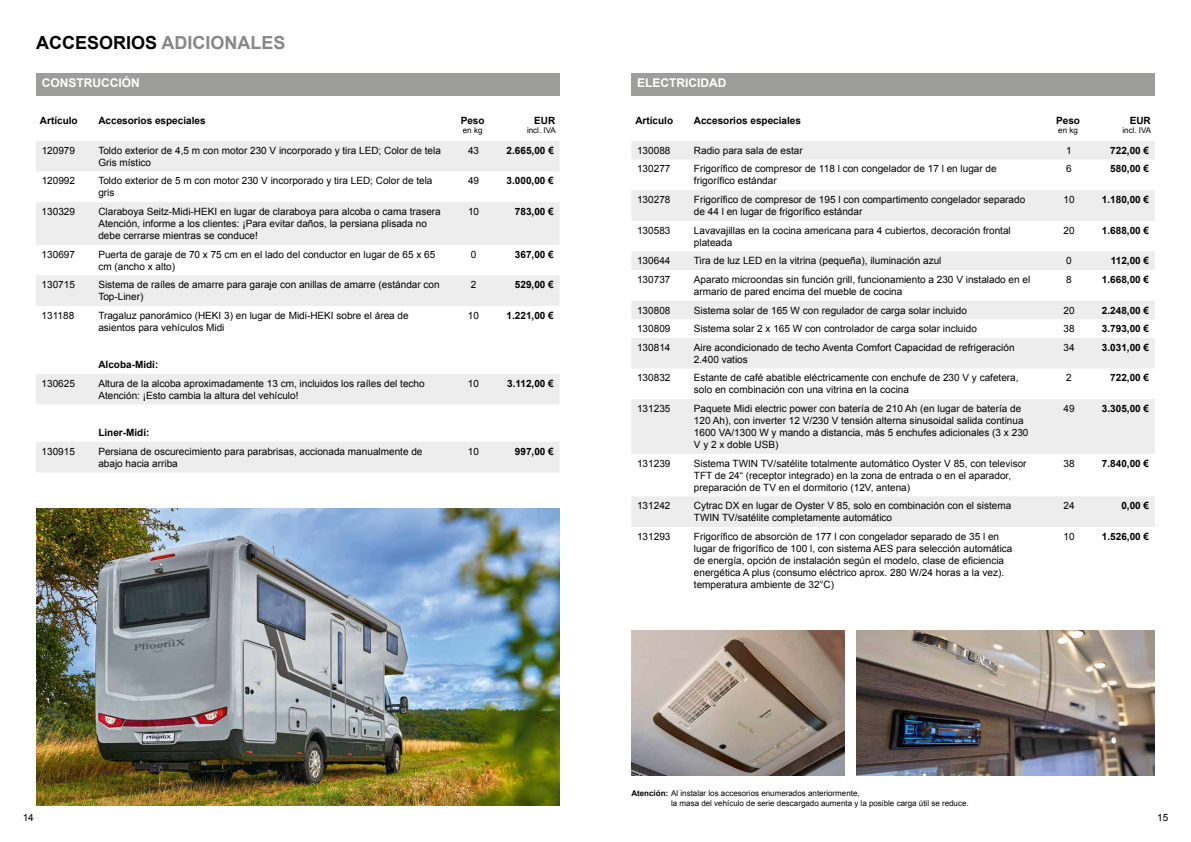
<style>
.page{position:relative;width:1191px;height:842px;background:#fff}
.page>*{position:absolute;margin:0;border:0;box-sizing:border-box;transform-origin:0 0}
.t1{font:700 18px "Arial";color:#878787}
.t2{font:700 12px "Arial";color:#fff}
.t3{font:10px/12px "Arial";color:#000}
.t4{font:700 10px "Arial";color:#000}
.t5{font:8px/9.6px "Arial";color:#000}
.s1{color:#000}
.s2{font-weight:700}
</style>
<div class="page">
<img style="left:36px;top:508px;width:523px;height:298px">
<div style="left:36px;top:73px;width:523px;height:23px;background:#9d9d9c"></div>
<div style="left:631px;top:73px;width:524px;height:23px;background:#9d9d9c"></div>
<img style="left:631px;top:631px;width:213px;height:145px">
<img style="left:856px;top:631px;width:298px;height:145px">
<svg style="left:36px;top:141px;width:523px;height:331px;fill:#f5f5f5"></svg>
<svg style="left:631px;top:141px;width:523px;height:386px;fill:#ededed"></svg>
<h1 class="t1" style="left:36px;top:31px;width:251px"><span class="s1">ACCESORIOS</span> ADICIONALES</h1>
<p class="t2" style="left:42px;top:75px;width:99px">CONSTRUCCIÓN</p>
<p class="t2" style="left:637px;top:75px;width:91px">ELECTRICIDAD</p>
<p class="t4" style="left:40px;top:114px;width:39px">Artículo</p>
<p class="t4" style="left:98px;top:114px;width:109px">Accesorios especiales</p>
<p class="t4" style="left:461px;top:114px;width:25px">Peso</p>
<p class="t5" style="left:463px;top:126px;width:21px">en kg</p>
<p class="t4" style="left:534px;top:114px;width:23px">EUR</p>
<p class="t5" style="left:527px;top:126px;width:30px">incl. IVA</p>
<p class="t4" style="left:635px;top:114px;width:39px">Artículo</p>
<p class="t4" style="left:694px;top:114px;width:109px">Accesorios especiales</p>
<p class="t4" style="left:1056px;top:114px;width:25px">Peso</p>
<p class="t5" style="left:1058px;top:126px;width:21px">en kg</p>
<p class="t4" style="left:1129px;top:114px;width:23px">EUR</p>
<p class="t5" style="left:1122px;top:126px;width:30px">incl. IVA</p>
<p class="t3" style="left:42px;top:144px;width:35px">120979</p>
<p class="t3" style="left:98px;top:144px;width:344px">Toldo exterior de 4,5 m con motor 230 V incorporado y tira LED; Color de tela<br>Gris místico</p>
<p class="t3" style="left:468px;top:144px;width:13px">43</p>
<p class="t4" style="left:506px;top:144px;width:49px">2.665,00 €</p>
<p class="t3" style="left:42px;top:175px;width:35px">120992</p>
<p class="t3" style="left:98px;top:175px;width:336px">Toldo exterior de 5 m con motor 230 V incorporado y tira LED; Color de tela gris</p>
<p class="t3" style="left:468px;top:175px;width:13px">49</p>
<p class="t4" style="left:506px;top:174px;width:49px">3.000,00 €</p>
<p class="t3" style="left:42px;top:206px;width:35px">130329</p>
<p class="t3" style="left:98px;top:206px;width:344px">Claraboya Seitz-Midi-HEKI en lugar de claraboya para alcoba o cama trasera<br>Atención, informe a los clientes: ¡Para evitar daños, la persiana plisada no debe cerrarse mientras se conduce!</p>
<p class="t3" style="left:468px;top:206px;width:13px">10</p>
<p class="t4" style="left:515px;top:205px;width:40px">783,00 €</p>
<p class="t3" style="left:42px;top:248px;width:35px">130697</p>
<p class="t3" style="left:98px;top:248px;width:338px">Puerta de garaje de 70 x 75 cm en el lado del conductor en lugar de 65 x 65 cm (ancho x alto)</p>
<p class="t3" style="left:471px;top:248px;width:7px">0</p>
<p class="t4" style="left:515px;top:248px;width:40px">367,00 €</p>
<p class="t3" style="left:42px;top:279px;width:35px">130715</p>
<p class="t3" style="left:98px;top:279px;width:343px">Sistema de raíles de amarre para garaje con anillas de amarre (estándar con<br>Top-Liner)</p>
<p class="t3" style="left:471px;top:279px;width:7px">2</p>
<p class="t4" style="left:515px;top:278px;width:40px">529,00 €</p>
<p class="t3" style="left:42px;top:310px;width:34px">131188</p>
<p class="t3" style="left:98px;top:310px;width:312px">Tragaluz panorámico (HEKI 3) en lugar de Midi-HEKI sobre el área de asientos para vehículos Midi</p>
<p class="t3" style="left:468px;top:310px;width:13px">10</p>
<p class="t4" style="left:506px;top:309px;width:49px">1.221,00 €</p>
<p class="t4" style="left:98px;top:358px;width:61px">Alcoba-Midi:</p>
<p class="t3" style="left:42px;top:377px;width:35px">130625</p>
<p class="t3" style="left:98px;top:377px;width:328px">Altura de la alcoba aproximadamente 13 cm, incluidos los raíles del techo<br>Atención: ¡Esto cambia la altura del vehículo!</p>
<p class="t3" style="left:468px;top:377px;width:13px">10</p>
<p class="t4" style="left:507px;top:377px;width:48px">3.112,00 €</p>
<p class="t4" style="left:98px;top:426px;width:53px">Liner-Midi:</p>
<p class="t3" style="left:42px;top:445px;width:35px">130915</p>
<p class="t3" style="left:98px;top:445px;width:326px">Persiana de oscurecimiento para parabrisas, accionada manualmente de abajo hacia arriba</p>
<p class="t3" style="left:468px;top:445px;width:13px">10</p>
<p class="t4" style="left:515px;top:445px;width:40px">997,00 €</p>
<p class="t3" style="left:637px;top:144px;width:35px">130088</p>
<p class="t3" style="left:694px;top:144px;width:110px">Radio para sala de estar</p>
<p class="t3" style="left:1066px;top:144px;width:7px">1</p>
<p class="t4" style="left:1110px;top:144px;width:40px">722,00 €</p>
<p class="t3" style="left:637px;top:163px;width:35px">130277</p>
<p class="t3" style="left:694px;top:163px;width:304px">Frigorífico de compresor de 118 l con congelador de 17 l en lugar de frigorífico estándar</p>
<p class="t3" style="left:1066px;top:163px;width:7px">6</p>
<p class="t4" style="left:1110px;top:162px;width:40px">580,00 €</p>
<p class="t3" style="left:637px;top:194px;width:35px">130278</p>
<p class="t3" style="left:694px;top:194px;width:333px">Frigorífico de compresor de 195 l con compartimento congelador separado de 44 l en lugar de frigorífico estándar</p>
<p class="t3" style="left:1063px;top:194px;width:13px">10</p>
<p class="t4" style="left:1102px;top:193px;width:49px">1.180,00 €</p>
<p class="t3" style="left:637px;top:224px;width:35px">130583</p>
<p class="t3" style="left:694px;top:224px;width:318px">Lavavajillas en la cocina americana para 4 cubiertos, decoración frontal plateada</p>
<p class="t3" style="left:1063px;top:224px;width:13px">20</p>
<p class="t4" style="left:1102px;top:224px;width:49px">1.688,00 €</p>
<p class="t3" style="left:637px;top:255px;width:35px">130644</p>
<p class="t3" style="left:694px;top:255px;width:249px">Tira de luz LED en la vitrina (pequeña), iluminación azul</p>
<p class="t3" style="left:1066px;top:255px;width:7px">0</p>
<p class="t4" style="left:1110px;top:254px;width:40px">112,00 €</p>
<p class="t3" style="left:637px;top:274px;width:35px">130737</p>
<p class="t3" style="left:694px;top:274px;width:338px">Aparato microondas sin función grill, funcionamiento a 230 V instalado en el armario de pared encima del mueble de cocina</p>
<p class="t3" style="left:1066px;top:274px;width:7px">8</p>
<p class="t4" style="left:1102px;top:273px;width:49px">1.668,00 €</p>
<p class="t3" style="left:637px;top:304px;width:35px">130808</p>
<p class="t3" style="left:694px;top:304px;width:274px">Sistema solar de 165 W con regulador de carga solar incluido</p>
<p class="t3" style="left:1063px;top:304px;width:13px">20</p>
<p class="t4" style="left:1102px;top:303px;width:49px">2.248,00 €</p>
<p class="t3" style="left:637px;top:323px;width:35px">130809</p>
<p class="t3" style="left:694px;top:323px;width:284px">Sistema solar 2 x 165 W con controlador de carga solar incluido</p>
<p class="t3" style="left:1063px;top:323px;width:13px">38</p>
<p class="t4" style="left:1102px;top:322px;width:49px">3.793,00 €</p>
<p class="t3" style="left:637px;top:341px;width:35px">130814</p>
<p class="t3" style="left:694px;top:341px;width:322px">Aire acondicionado de techo Aventa Comfort Capacidad de refrigeración<br>2.400 vatios</p>
<p class="t3" style="left:1063px;top:341px;width:13px">34</p>
<p class="t4" style="left:1102px;top:341px;width:49px">3.031,00 €</p>
<p class="t3" style="left:637px;top:372px;width:35px">130832</p>
<p class="t3" style="left:694px;top:372px;width:326px">Estante de café abatible eléctricamente con enchufe de 230 V y cafetera, solo en combinación con una vitrina en la cocina</p>
<p class="t3" style="left:1066px;top:372px;width:7px">2</p>
<p class="t4" style="left:1110px;top:371px;width:40px">722,00 €</p>
<p class="t3" style="left:637px;top:403px;width:35px">131235</p>
<p class="t3" style="left:694px;top:403px;width:336px">Paquete Midi electric power con batería de 210 Ah (en lugar de batería de 120 Ah), con inverter 12 V/230 V tensión alterna sinusoidal salida continua 1600 VA/1300 W y mando a distancia, más 5 enchufes adicionales (3 x 230<br>V y 2 x doble USB)</p>
<p class="t3" style="left:1063px;top:403px;width:13px">49</p>
<p class="t4" style="left:1102px;top:402px;width:49px">3.305,00 €</p>
<p class="t3" style="left:637px;top:457px;width:35px">131239</p>
<p class="t3" style="left:694px;top:457px;width:334px">Sistema TWIN TV/satélite totalmente automático Oyster V 85, con televisor<br>TFT de 24“ (receptor integrado) en la zona de entrada o en el aparador, preparación de TV en el dormitorio (12V, antena)</p>
<p class="t3" style="left:1063px;top:457px;width:13px">38</p>
<p class="t4" style="left:1102px;top:457px;width:49px">7.840,00 €</p>
<p class="t3" style="left:637px;top:500px;width:35px">131242</p>
<p class="t3" style="left:694px;top:500px;width:319px">Cytrac DX en lugar de Oyster V 85, solo en combinación con el sistema<br>TWIN TV/satélite completamente automático</p>
<p class="t3" style="left:1063px;top:500px;width:13px">24</p>
<p class="t4" style="left:1121px;top:499px;width:29px">0,00 €</p>
<p class="t3" style="left:637px;top:530px;width:35px">131293</p>
<p class="t3" style="left:694px;top:530px;width:320px">Frigorífico de absorción de 177 l con congelador separado de 35 l en lugar de frigorífico de 100 l, con sistema AES para selección automática de energía, opción de instalación según el modelo, clase de eficiencia energética A plus (consumo eléctrico aprox. 280 W/24 horas a la vez). temperatura ambiente de 32°C)</p>
<p class="t3" style="left:1063px;top:530px;width:13px">10</p>
<p class="t4" style="left:1102px;top:530px;width:49px">1.526,00 €</p>
<p class="t5" style="left:671px;top:789px;width:299px;text-indent:-40px"><span class="s2">Atención:</span> Al instalar los accesorios enumerados anteriormente,<br>la masa del vehículo de serie descargado aumenta y la posible carga útil se reduce.</p>
<p class="t3" style="left:23px;top:812px;width:13px">14</p>
<p class="t3" style="left:1157px;top:812px;width:13px">15</p>
</div>
